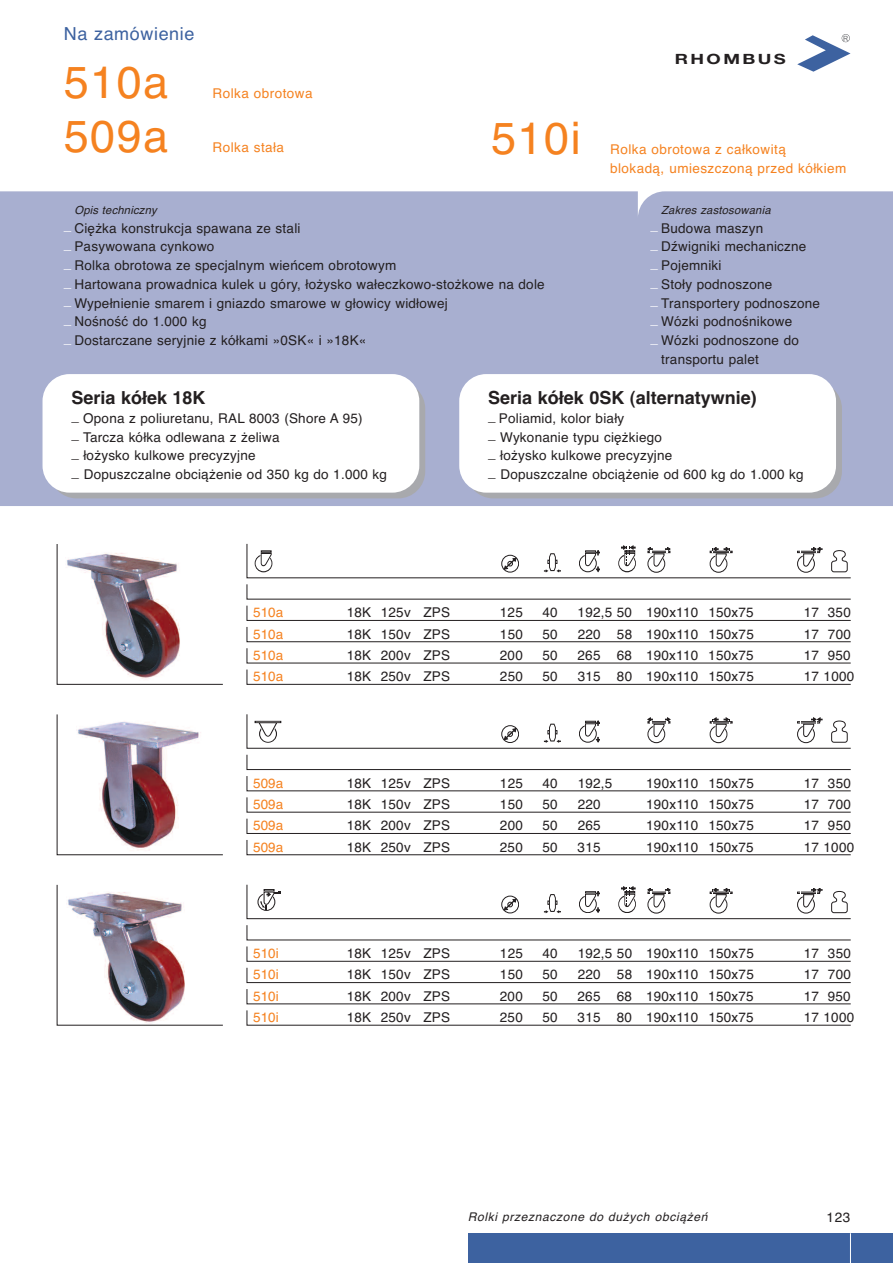
<style>
.page{position:relative;width:893px;height:1263px;background:#fff}
.page>*{position:absolute;margin:0;border:0;box-sizing:border-box;transform-origin:0 0}
.t1{font:45px "Helvetica CE";letter-spacing:.035em;color:#f58220}
.t2{font:700 18px "Helvetica CE";color:#231f20}
.t3{font:18px "Helvetica CE";letter-spacing:.035em;color:#3d62a0}
.t4{font:700 14.1px "Helvetica Neue";letter-spacing:.135em;color:#231f20;scale:1.3 1}
.t5{font:13.5px/18.8px "Helvetica CE";letter-spacing:.015em;color:#231f20}
.t6{font:13.5px/18.8px "Helvetica CE";letter-spacing:.035em;color:#f58220}
.t7{font:italic 12px "Helvetica CE";letter-spacing:.055em;color:#231f20}
.t8{font:italic 11.25px "Helvetica CE";letter-spacing:.015em;color:#231f20}
.t9{font:7.2px "Arial";color:#6c6d70}
</style>
<div class="page">
<div style="left:468px;top:1233px;width:425px;height:30px;background:#3d62a0"></div>
<hr style="left:850px;top:1233px;width:1px;height:30px;background:#fff">
<div style="left:0;top:191px;width:893px;height:315px;background:#a8afd0"></div>
<svg style="left:247px;top:1010px;width:604px;height:15px"></svg>
<svg style="left:247px;top:989px;width:604px;height:15px"></svg>
<svg style="left:247px;top:968px;width:604px;height:15px"></svg>
<svg style="left:247px;top:946px;width:604px;height:15px"></svg>
<svg style="left:247px;top:925px;width:604px;height:15px"></svg>
<svg style="left:247px;top:840px;width:604px;height:15px"></svg>
<svg style="left:247px;top:818px;width:604px;height:16px"></svg>
<svg style="left:247px;top:797px;width:604px;height:15px"></svg>
<svg style="left:247px;top:776px;width:604px;height:15px"></svg>
<svg style="left:247px;top:755px;width:604px;height:15px"></svg>
<svg style="left:247px;top:669px;width:604px;height:15px"></svg>
<svg style="left:247px;top:648px;width:604px;height:15px"></svg>
<svg style="left:247px;top:627px;width:604px;height:15px"></svg>
<svg style="left:247px;top:605px;width:604px;height:16px"></svg>
<svg style="left:247px;top:584px;width:604px;height:15px"></svg>
<svg style="left:247px;top:884px;width:604px;height:35px"></svg>
<svg style="left:247px;top:714px;width:604px;height:34px"></svg>
<div style="left:255px;top:721px;width:26px;height:2px;border:1px solid #231f20"></div>
<svg style="left:247px;top:544px;width:604px;height:34px"></svg>
<svg style="left:57px;top:885px;width:166px;height:140px"></svg>
<svg style="left:57px;top:714px;width:166px;height:141px"></svg>
<svg style="left:57px;top:544px;width:166px;height:140px"></svg>
<div style="left:59px;top:886px;width:164px;height:137px;background:#fff"></div>
<img style="left:67px;top:892px;width:118px;height:131px">
<div style="left:59px;top:716px;width:164px;height:137px;background:#fff"></div>
<img style="left:77px;top:721px;width:124px;height:130px">
<div style="left:59px;top:545px;width:164px;height:138px;background:#fff"></div>
<img style="left:66px;top:553px;width:114px;height:126px">
<svg style="left:797px;top:35px;width:53px;height:37px"></svg>
<div style="left:842px;top:34px;width:8px;height:8px;border:1px solid #6c6d70;border-radius:50%"></div>
<div style="left:466px;top:382px;width:376px;height:116px;background:#a8a9ad;border-radius:27px"></div>
<div style="left:459px;top:374px;width:377px;height:119px;background:#fff;border-radius:27px"></div>
<div style="left:50px;top:382px;width:375px;height:116px;background:#a8a9ad;border-radius:27px"></div>
<div style="left:43px;top:374px;width:376px;height:119px;background:#fff;border-radius:27px"></div>
<h2 class="t3" style="left:64px;top:23px;width:132px">Na zamówienie</h2>
<h1 class="t1" style="left:64px;top:56px;width:106px">510a</h1>
<h1 class="t1" style="left:64px;top:110px;width:106px">509a</h1>
<p class="t6" style="left:213px;top:83px;width:101px">Rolka obrotowa</p>
<p class="t6" style="left:213px;top:137px;width:73px">Rolka stała</p>
<h1 class="t1" style="left:491px;top:112px;width:91px">510i</h1>
<p class="t8" style="left:74px;top:203px;width:84px">Opis techniczny</p>
<p class="t5" style="left:64px;top:219px;width:482px"><sup>_</sup> Ciężka konstrukcja spawana ze stali<br><sup>_</sup> Pasywowana cynkowo<br><sup>_</sup> Rolka obrotowa ze specjalnym wieńcem obrotowym<br><sup>_</sup> Hartowana prowadnica kulek u góry, łożysko wałeczkowo-stożkowe na dole <sup>_</sup> Wypełnienie smarem i gniazdo smarowe w głowicy widłowej<br><sup>_</sup> Nośność do 1.000 kg<br><sup>_</sup> Dostarczane seryjnie z kółkami »0SK« i »18K«</p>
<p class="t4" style="left:675px;top:54px;width:87px">RHOMBUS</p>
<p class="t9" style="left:843px;top:34px;width:7px">R</p>
<p class="t6" style="left:610px;top:140px;width:238px">Rolka obrotowa z całkowitą<br>blokadą, umieszczoną przed kółkiem</p>
<p class="t8" style="left:661px;top:203px;width:111px">Zakres zastosowania</p>
<p class="t5" style="left:651px;top:219px;width:114px"><sup>_</sup> Budowa maszyn</p>
<p class="t5" style="left:651px;top:237px;width:157px"><sup>_</sup> Dźwigniki mechaniczne</p>
<p class="t5" style="left:651px;top:256px;width:72px"><sup>_</sup> Pojemniki</p>
<p class="t5" style="left:651px;top:275px;width:123px"><sup>_</sup> Stoły podnoszone</p>
<p class="t5" style="left:651px;top:294px;width:171px"><sup>_</sup> Transportery podnoszone</p>
<p class="t5" style="left:651px;top:312px;width:143px"><sup>_</sup> Wózki podnośnikowe</p>
<p class="t5" style="left:651px;top:331px;width:150px"><sup>_</sup> Wózki podnoszone do</p>
<p class="t5" style="left:661px;top:350px;width:99px">transportu palet</p>
<h2 class="t2" style="left:72px;top:387px;width:136px">Seria kółek 18K</h2>
<p class="t5" style="left:72px;top:409px;width:317px">_ Opona z poliuretanu, RAL 8003 (Shore A 95)<br>_ Tarcza kółka odlewana z żeliwa<br>_ łożysko kulkowe precyzyjne<br>_ Dopuszczalne obciążenie od 350 kg do 1.000 kg</p>
<h2 class="t2" style="left:488px;top:387px;width:270px">Seria kółek 0SK (alternatywnie)</h2>
<p class="t5" style="left:488px;top:409px;width:317px">_ Poliamid, kolor biały<br>_ Wykonanie typu ciężkiego<br>_ łożysko kulkowe precyzyjne<br>_ Dopuszczalne obciążenie od 600 kg do 1.000 kg</p>
<p class="t6" style="left:253px;top:603px;width:32px">510a</p>
<p class="t5" style="left:347px;top:603px;width:105px">18K 125v ZPS</p>
<p class="t5" style="left:500px;top:603px;width:24px">125</p>
<p class="t5" style="left:542px;top:603px;width:17px">40</p>
<p class="t5" style="left:578px;top:603px;width:178px">192,5 50 190x110 150x75</p>
<p class="t5" style="left:804px;top:603px;width:49px">17 350</p>
<p class="t6" style="left:253px;top:624px;width:32px">510a</p>
<p class="t5" style="left:347px;top:624px;width:105px">18K 150v ZPS</p>
<p class="t5" style="left:500px;top:624px;width:24px">150</p>
<p class="t5" style="left:542px;top:624px;width:17px">50</p>
<p class="t5" style="left:578px;top:624px;width:178px">220 58 190x110 150x75</p>
<p class="t5" style="left:804px;top:624px;width:49px">17 700</p>
<p class="t6" style="left:253px;top:646px;width:32px">510a</p>
<p class="t5" style="left:347px;top:646px;width:105px">18K 200v ZPS</p>
<p class="t5" style="left:500px;top:646px;width:24px">200</p>
<p class="t5" style="left:542px;top:646px;width:17px">50</p>
<p class="t5" style="left:578px;top:646px;width:178px">265 68 190x110 150x75</p>
<p class="t5" style="left:804px;top:646px;width:49px">17 950</p>
<p class="t6" style="left:253px;top:667px;width:32px">510a</p>
<p class="t5" style="left:347px;top:667px;width:105px">18K 250v ZPS</p>
<p class="t5" style="left:500px;top:667px;width:24px">250</p>
<p class="t5" style="left:542px;top:667px;width:17px">50</p>
<p class="t5" style="left:578px;top:667px;width:178px">315 80 190x110 150x75</p>
<p class="t5" style="left:804px;top:667px;width:52px">17 1000</p>
<p class="t6" style="left:253px;top:774px;width:32px">509a</p>
<p class="t5" style="left:347px;top:774px;width:105px">18K 125v ZPS</p>
<p class="t5" style="left:500px;top:774px;width:24px">125</p>
<p class="t5" style="left:542px;top:774px;width:17px">40</p>
<p class="t5" style="left:578px;top:774px;width:36px">192,5</p>
<p class="t5" style="left:646px;top:774px;width:109px">190x110 150x75</p>
<p class="t5" style="left:804px;top:774px;width:49px">17 350</p>
<p class="t6" style="left:253px;top:795px;width:32px">509a</p>
<p class="t5" style="left:347px;top:795px;width:105px">18K 150v ZPS</p>
<p class="t5" style="left:500px;top:795px;width:24px">150</p>
<p class="t5" style="left:542px;top:795px;width:17px">50</p>
<p class="t5" style="left:578px;top:795px;width:24px">220</p>
<p class="t5" style="left:646px;top:795px;width:109px">190x110 150x75</p>
<p class="t5" style="left:804px;top:795px;width:49px">17 700</p>
<p class="t6" style="left:253px;top:816px;width:32px">509a</p>
<p class="t5" style="left:347px;top:816px;width:105px">18K 200v ZPS</p>
<p class="t5" style="left:500px;top:816px;width:24px">200</p>
<p class="t5" style="left:542px;top:816px;width:17px">50</p>
<p class="t5" style="left:578px;top:816px;width:24px">265</p>
<p class="t5" style="left:646px;top:816px;width:109px">190x110 150x75</p>
<p class="t5" style="left:804px;top:816px;width:49px">17 950</p>
<p class="t6" style="left:253px;top:837px;width:32px">509a</p>
<p class="t5" style="left:347px;top:837px;width:105px">18K 250v ZPS</p>
<p class="t5" style="left:500px;top:837px;width:24px">250</p>
<p class="t5" style="left:542px;top:837px;width:17px">50</p>
<p class="t5" style="left:578px;top:837px;width:24px">315</p>
<p class="t5" style="left:646px;top:837px;width:109px">190x110 150x75</p>
<p class="t5" style="left:804px;top:837px;width:52px">17 1000</p>
<p class="t6" style="left:253px;top:944px;width:27px">510i</p>
<p class="t5" style="left:347px;top:944px;width:105px">18K 125v ZPS</p>
<p class="t5" style="left:500px;top:944px;width:24px">125</p>
<p class="t5" style="left:542px;top:944px;width:17px">40</p>
<p class="t5" style="left:578px;top:944px;width:178px">192,5 50 190x110 150x75</p>
<p class="t5" style="left:804px;top:944px;width:49px">17 350</p>
<p class="t6" style="left:253px;top:965px;width:27px">510i</p>
<p class="t5" style="left:347px;top:965px;width:105px">18K 150v ZPS</p>
<p class="t5" style="left:500px;top:965px;width:24px">150</p>
<p class="t5" style="left:542px;top:965px;width:17px">50</p>
<p class="t5" style="left:578px;top:965px;width:178px">220 58 190x110 150x75</p>
<p class="t5" style="left:804px;top:965px;width:49px">17 700</p>
<p class="t6" style="left:253px;top:987px;width:27px">510i</p>
<p class="t5" style="left:347px;top:987px;width:105px">18K 200v ZPS</p>
<p class="t5" style="left:500px;top:987px;width:24px">200</p>
<p class="t5" style="left:542px;top:987px;width:17px">50</p>
<p class="t5" style="left:578px;top:987px;width:178px">265 68 190x110 150x75</p>
<p class="t5" style="left:804px;top:987px;width:49px">17 950</p>
<p class="t6" style="left:253px;top:1008px;width:27px">510i</p>
<p class="t5" style="left:347px;top:1008px;width:105px">18K 250v ZPS</p>
<p class="t5" style="left:500px;top:1008px;width:24px">250</p>
<p class="t5" style="left:542px;top:1008px;width:17px">50</p>
<p class="t5" style="left:578px;top:1008px;width:178px">315 80 190x110 150x75</p>
<p class="t5" style="left:804px;top:1008px;width:52px">17 1000</p>
<p class="t7" style="left:468px;top:1210px;width:241px">Rolki przeznaczone do dużych obciążeń</p>
<p class="t5" style="left:826px;top:1208px;width:26px">123</p>
</div>
